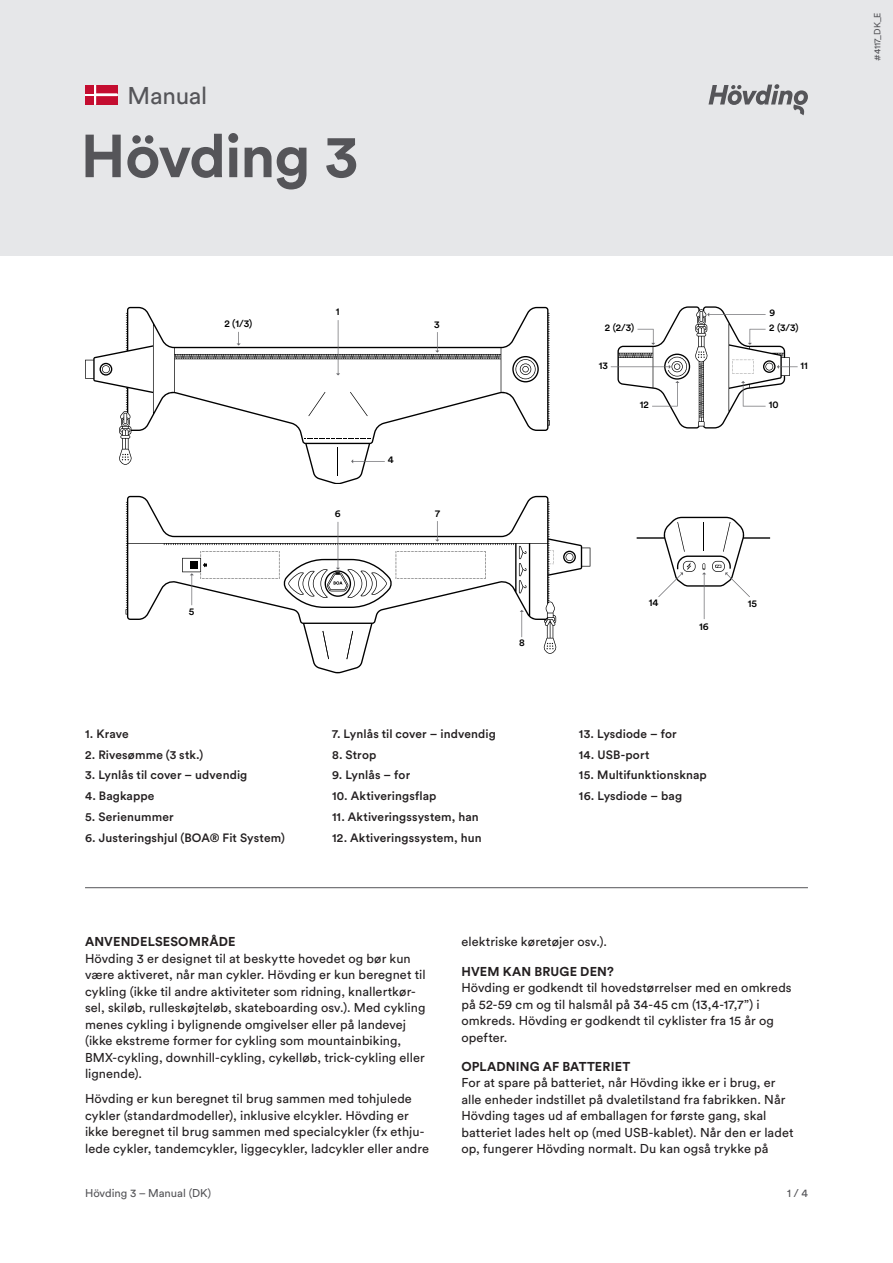
<style>
.page{position:relative;width:893px;height:1263px;background:#fff}
.page>*{position:absolute;margin:0;border:0;box-sizing:border-box;transform-origin:0 0}
.t1{font:700 60px "Circular Pro";letter-spacing:-.02em;color:#555559}
.t2{font:24px "Circular Pro";letter-spacing:-.01em;color:#555559}
.t3{font:12.75px/16.5px "Circular Pro";letter-spacing:.005em;color:#231f20}
.t4{font:700 12.75px "Circular Pro";letter-spacing:.01em;color:#231f20}
.t5{font:500 12px "Circular Pro";letter-spacing:.01em;color:#231f20}
.t6{font:11.25px "Circular Pro";color:#555559}
.t7{font:500 10.05px "Circular Std";color:#000}
.t8{font:500 9.9px/14.9px "Circular Std";letter-spacing:.005em;color:#000}
.t9{font:9px "Circular Pro";letter-spacing:-.01em;color:#555559}
</style>
<div class="page">
<svg style="left:85px;top:307px;width:465px;height:177px"></svg>
<svg style="left:337px;top:447px;width:1px;height:29px"></svg>
<svg style="left:304px;top:438px;width:67px;height:1px"></svg>
<svg style="left:512px;top:356px;width:27px;height:26px"></svg>
<svg style="left:100px;top:363px;width:12px;height:13px"></svg>
<svg style="left:122px;top:454px;width:7px;height:6px"></svg>
<svg style="left:308px;top:392px;width:17px;height:24px"></svg>
<svg style="left:350px;top:392px;width:18px;height:24px"></svg>
<svg style="left:351px;top:459px;width:34px;height:4px"></svg>
<svg style="left:336px;top:320px;width:4px;height:55px"></svg>
<svg style="left:237px;top:332px;width:4px;height:14px"></svg>
<svg style="left:435px;top:332px;width:4px;height:21px"></svg>
<svg style="left:126px;top:496px;width:464px;height:177px"></svg>
<svg style="left:563px;top:551px;width:13px;height:12px"></svg>
<svg style="left:323px;top:631px;width:30px;height:28px"></svg>
<svg style="left:550px;top:550px;width:4px;height:15px"></svg>
<svg style="left:519px;top:546px;width:7px;height:47px"></svg>
<svg style="left:546px;top:643px;width:7px;height:6px"></svg>
<svg style="left:520px;top:610px;width:4px;height:27px"></svg>
<svg style="left:182px;top:521px;width:304px;height:87px"></svg>
<svg style="left:611px;top:306px;width:187px;height:122px"></svg>
<svg style="left:637px;top:517px;width:133px;height:102px"></svg>
<div style="left:0;top:0;width:893px;height:255px;background:#e6e7e9"></div>
<svg style="left:708px;top:84px;width:100px;height:31px"></svg>
<hr style="left:85px;top:887px;width:723px;height:1px;background:#555559">
<svg style="left:85px;top:85px;width:32px;height:19px"></svg>
<div style="left:85px;top:85px;width:8px;height:8px;background:#c40d30"></div>
<div style="left:85px;top:96px;width:8px;height:8px;background:#c40d30"></div>
<h2 class="t2" style="left:128px;top:80px;width:81px">Manual</h2>
<h1 class="t1" style="left:81px;top:115px;width:279px">Hövding 3</h1>
<p class="t7" style="left:336px;top:305px;width:5px">1</p>
<p class="t7" style="left:224px;top:318px;width:30px">2 (1/3)</p>
<p class="t7" style="left:434px;top:318px;width:7px">3</p>
<p class="t7" style="left:189px;top:605px;width:7px">5</p>
<p class="t5" style="left:85px;top:725px;width:45px">1. Krave</p>
<p class="t5" style="left:85px;top:746px;width:120px">2. Rivesømme (3 stk.)</p>
<p class="t5" style="left:85px;top:767px;width:164px">3. Lynlås til cover – udvendig</p>
<p class="t5" style="left:85px;top:788px;width:71px">4. Bagkappe</p>
<p class="t5" style="left:85px;top:808px;width:90px">5. Serienummer</p>
<p class="t5" style="left:85px;top:829px;width:201px">6. Justeringshjul (BOA® Fit System)</p>
<p class="t7" style="left:388px;top:454px;width:7px">4</p>
<p class="t7" style="left:335px;top:507px;width:7px">6</p>
<p class="t7" style="left:435px;top:507px;width:6px">7</p>
<p class="t7" style="left:519px;top:636px;width:7px">8</p>
<p class="t5" style="left:332px;top:725px;width:165px">7. Lynlås til cover – indvendig</p>
<p class="t5" style="left:332px;top:746px;width:46px">8. Strop</p>
<p class="t5" style="left:332px;top:767px;width:80px">9. Lynlås – for</p>
<p class="t5" style="left:332px;top:788px;width:106px">10. Aktiveringsflap</p>
<p class="t5" style="left:332px;top:808px;width:148px">11. Aktiveringssystem, han</p>
<p class="t5" style="left:332px;top:829px;width:151px">12. Aktiveringssystem, hun</p>
<p class="t8" style="left:605px;top:320px;width:31px">2 (2/3)</p>
<p class="t8" style="left:599px;top:358px;width:11px">13</p>
<p class="t8" style="left:640px;top:397px;width:11px">12</p>
<p class="t8" style="left:769px;top:305px;width:31px">9<br>2 (3/3)</p>
<p class="t8" style="left:769px;top:397px;width:11px">10</p>
<p class="t8" style="left:800px;top:358px;width:9px">11</p>
<p class="t7" style="left:649px;top:596px;width:11px">14</p>
<p class="t7" style="left:748px;top:597px;width:11px">15</p>
<p class="t7" style="left:699px;top:620px;width:11px">16</p>
<p class="t5" style="left:579px;top:725px;width:99px">13. Lysdiode – for</p>
<p class="t5" style="left:579px;top:746px;width:72px">14. USB-port</p>
<p class="t5" style="left:579px;top:767px;width:129px">15. Multifunktionsknap</p>
<p class="t5" style="left:579px;top:788px;width:105px">16. Lysdiode – bag</p>
<p class="t4" style="left:85px;top:933px;width:152px">ANVENDELSESOMRÅDE</p>
<p class="t3" style="left:85px;top:950px;width:342px">Hövding 3 er designet til at beskytte hovedet og bør kun være aktiveret, når man cykler. Hövding er kun beregnet til cykling (ikke til andre aktiviteter som ridning, knallertkør&shy;sel, skiløb, rulleskøjteløb, skateboarding osv.). Med cykling menes cykling i bylignende omgivelser eller på landevej (ikke ekstreme former for cykling som mountainbiking, BMX-cykling, downhill-cykling, cykelløb, trick-cykling eller lignende).</p>
<p class="t3" style="left:85px;top:1090px;width:346px">Hövding er kun beregnet til brug sammen med tohjulede cykler (standardmodeller), inklusive elcykler. Hövding er ikke beregnet til brug sammen med specialcykler (fx ethju&shy;lede cykler, tandemcykler, liggecykler, ladcykler eller andre</p>
<p class="t3" style="left:461px;top:933px;width:147px">elektriske køretøjer osv.).</p>
<p class="t4" style="left:461px;top:962px;width:154px">HVEM KAN BRUGE DEN?</p>
<p class="t3" style="left:461px;top:979px;width:332px">Hövding er godkendt til hovedstørrelser med en omkreds på 52-59 cm og til halsmål på 34-45 cm (13,4-17,7”) i omkreds. Hövding er godkendt til cyklister fra 15 år og opefter.</p>
<p class="t4" style="left:461px;top:1058px;width:170px">OPLADNING AF BATTERIET</p>
<p class="t3" style="left:461px;top:1074px;width:334px">For at spare på batteriet, når Hövding ikke er i brug, er alle enheder indstillet på dvaletilstand fra fabrikken. Når Hövding tages ud af emballagen for første gang, skal batteriet lades helt op (med USB-kablet). Når den er ladet op, fungerer Hövding normalt. Du kan også trykke på</p>
<p class="t6" style="left:85px;top:1186px;width:128px">Hövding 3 – Manual (DK)</p>
<p class="t6" style="left:787px;top:1186px;width:22px">1 / 4</p>
<p class="t9" style="left:871px;top:61px;width:50px;rotate:-90deg">#4117_DK_E</p>
</div>
